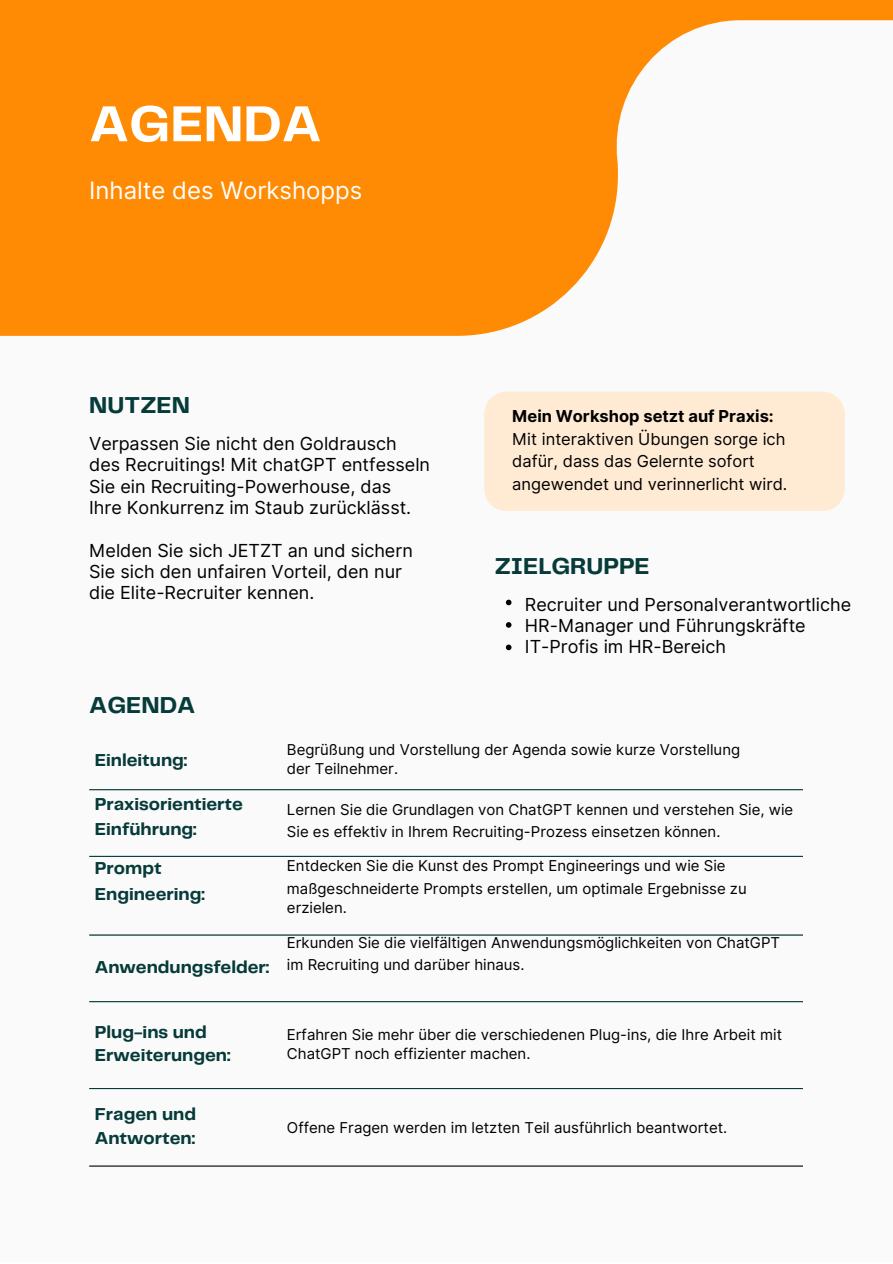
<style>
.page{position:relative;width:893px;height:1264px;background:#fff}
.page>*{position:absolute;margin:0;border:0;box-sizing:border-box;transform-origin:0 0}
.t1{font:700 52.35px "Telegraf";color:#fff}
.t2{font:700 24px "Telegraf";color:#063b39}
.t3{font:24px "Inter";color:#fff}
.t4{font:18px/21.3px "Inter";color:#000001}
.t5{font:700 18px/23.5px "Telegraf";color:#063b39}
.t6{font:16.5px/22.5px "Inter";color:#000001}
.t7{font:15px/19px "Inter";color:#000001}
.s1{font-weight:700}
</style>
<div class="page">
<div style="left:0;top:0;width:892px;height:1261px;background:#fafafa"></div>
<svg style="left:0;top:0;width:892px;height:336px;fill:#ff8a03"></svg>
<svg style="left:506px;top:599px;width:5px;height:6px"></svg>
<svg style="left:506px;top:622px;width:5px;height:5px"></svg>
<svg style="left:506px;top:644px;width:5px;height:6px"></svg>
<hr style="left:89px;top:1165px;width:714px;height:1px;background:#000">
<hr style="left:89px;top:789px;width:714px;height:1px;background:#063b39">
<hr style="left:89px;top:855px;width:714px;height:2px;background:#063b39">
<hr style="left:89px;top:934px;width:714px;height:1px;background:#063b39">
<hr style="left:89px;top:1001px;width:714px;height:1px;background:#063b39">
<hr style="left:89px;top:1087px;width:714px;height:2px;background:#063b39">
<div style="left:484px;top:391px;width:360px;height:120px;background:#ffebd3"></div>
<p class="t1" style="left:89px;top:101px;width:234px">AGENDA</p>
<p class="t3" style="left:89px;top:175px;width:274px">Inhalte des Workshopps</p>
<p class="t2" style="left:89px;top:395px;width:102px">NUTZEN</p>
<p class="t4" style="left:89px;top:432px;width:309px">Verpassen Sie nicht den Goldrausch</p>
<p class="t4" style="left:89px;top:454px;width:342px">des Recruitings! Mit chatGPT entfesseln<br>Sie ein Recruiting-Powerhouse, das</p>
<p class="t4" style="left:89px;top:496px;width:323px">Ihre Konkurrenz im Staub zurücklässt.</p>
<p class="t4" style="left:89px;top:539px;width:325px">Melden Sie sich JETZT an und sichern<br>Sie sich den unfairen Vorteil, den nur</p>
<p class="t4" style="left:89px;top:582px;width:226px">die Elite-Recruiter kennen.</p>
<p class="t2" style="left:89px;top:695px;width:108px">AGENDA</p>
<p class="t6" style="left:512px;top:405px;width:277px"><span class="s1">Mein Workshop setzt auf Praxis:<br></span>Mit interaktiven Übungen sorge ich dafür, dass das Gelernte sofort angewendet und verinnerlicht wird.</p>
<p class="t2" style="left:494px;top:555px;width:157px">ZIELGRUPPE</p>
<p class="t4" style="left:525px;top:593px;width:328px">Recruiter und Personalverantwortliche<br>HR-Manager und Führungskräfte<br>IT-Profis im HR-Bereich</p>
<p class="t5" style="left:95px;top:749px;width:94px">Einleitung:</p>
<p class="t5" style="left:95px;top:792px;width:150px">Praxisorientierte</p>
<p class="t5" style="left:95px;top:818px;width:103px">Einführung:</p>
<p class="t5" style="left:95px;top:856px;width:68px">Prompt</p>
<p class="t5" style="left:95px;top:882px;width:112px">Engineering:</p>
<p class="t5" style="left:95px;top:956px;width:176px">Anwendungsfelder:</p>
<p class="t7" style="left:287px;top:740px;width:454px">Begrüßung und Vorstellung der Agenda sowie kurze Vorstellung</p>
<p class="t7" style="left:287px;top:759px;width:113px">der Teilnehmer.</p>
<p class="t7" style="left:287px;top:800px;width:508px">Lernen Sie die Grundlagen von ChatGPT kennen und verstehen Sie, wie</p>
<p class="t7" style="left:287px;top:822px;width:435px">Sie es effektiv in Ihrem Recruiting-Prozess einsetzen können.</p>
<p class="t7" style="left:287px;top:856px;width:440px">Entdecken Sie die Kunst des Prompt Engineerings und wie Sie</p>
<p class="t7" style="left:287px;top:878px;width:461px">maßgeschneiderte Prompts erstellen, um optimale Ergebnisse zu</p>
<p class="t7" style="left:287px;top:897px;width:61px">erzielen.</p>
<p class="t7" style="left:287px;top:932px;width:494px">Erkunden Sie die vielfältigen Anwendungsmöglichkeiten von ChatGPT</p>
<p class="t7" style="left:287px;top:955px;width:239px">im Recruiting und darüber hinaus.</p>
<p class="t5" style="left:95px;top:1021px;width:137px">Plug-ins und<br>Erweiterungen:</p>
<p class="t5" style="left:95px;top:1103px;width:103px">Fragen und<br>Antworten:</p>
<p class="t7" style="left:287px;top:1024px;width:496px">Erfahren Sie mehr über die verschiedenen Plug-ins, die Ihre Arbeit mit<br>ChatGPT noch effizienter machen.</p>
<p class="t7" style="left:287px;top:1118px;width:442px">Offene Fragen werden im letzten Teil ausführlich beantwortet.</p>
</div>
